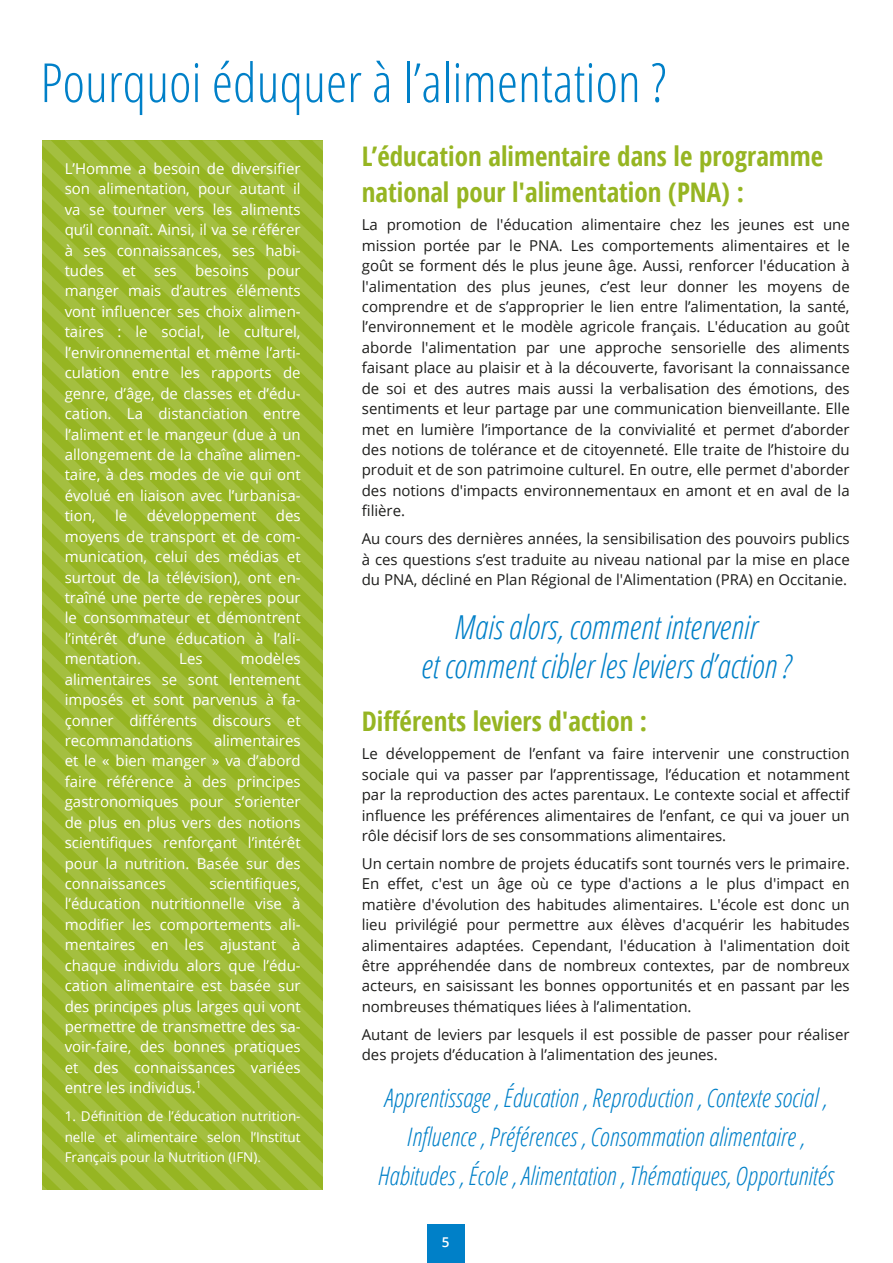
<style>
.page{position:relative;width:893px;height:1263px;background:#fff}
.page>*{position:absolute;margin:0;border:0;box-sizing:border-box;transform-origin:0 0}
.t1{font:300 condensed 54px "Open Sans";color:#0080c8}
.t2{font:italic 300 condensed 33px/39px "Open Sans";color:#0080c8;text-align:center}
.t3{font:700 condensed 27px/36.8px "Open Sans";color:#96b522}
.t4{font:italic 300 condensed 25.5px/39px "Open Sans";color:#0080c8;text-align:center}
.t5{font:15px/20.4px "Open Sans";color:#1d1d1b;text-align:justify}
.t6{font:15px/20.4px "Open Sans";color:#fff;text-align:justify}
.t7{font:13.5px/20.4px "Open Sans";color:#fff;text-align:justify}
.t8{font:600 13.5px "Open Sans";color:#fff}
</style>
<div class="page">
<div style="left:427px;top:1225px;width:38px;height:38px;background:#0080c8"></div>
<svg style="left:42px;top:140px;width:281px;height:1050px;background:#9cb930"></svg>
<h1 class="t1" style="left:40px;top:44px;width:627px">Pourquoi éduquer à l’alimentation ?</h1>
<h3 class="t3" style="left:362px;top:137px;width:463px">L’éducation alimentaire dans le programme national pour l'alimentation (PNA) :</h3>
<p class="t5" style="left:362px;top:214px;width:489px">La promotion de l'éducation alimentaire chez les jeunes est une mission portée par le PNA. Les comportements alimentaires et le goût se forment dés le plus jeune âge. Aussi, renforcer l'éducation à l'alimentation des plus jeunes, c’est leur donner les moyens de comprendre et de s’approprier le lien entre l’alimentation, la santé, l’environnement et le modèle agricole français. L'éducation au goût aborde l'alimentation par une approche sensorielle des aliments faisant place au plaisir et à la découverte, favorisant la connaissance de soi et des autres mais aussi la verbalisation des émotions, des sentiments et leur partage par une communication bienveillante. Elle met en lumière l’importance de la convivialité et permet d’aborder des notions de tolérance et de citoyenneté. Elle traite de l’histoire du produit et de son patrimoine culturel. En outre, elle permet d'aborder des notions d'impacts environnementaux en amont et en aval de la filière.</p>
<p class="t5" style="left:362px;top:528px;width:489px">Au cours des dernières années, la sensibilisation des pouvoirs publics à ces questions s’est traduite au niveau national par la mise en place du PNA, décliné en Plan Régional de l'Alimentation (PRA) en Occitanie.</p>
<h2 class="t2" style="left:421px;top:607px;width:371px">Mais alors, comment intervenir<br>et comment cibler les leviers d’action ?</h2>
<h3 class="t3" style="left:362px;top:702px;width:287px">Différents leviers d'action :</h3>
<p class="t5" style="left:362px;top:743px;width:489px">Le développement de l’enfant va faire intervenir une construction sociale qui va passer par l’apprentissage, l’éducation et notamment par la reproduction des actes parentaux. Le contexte social et affectif influence les préférences alimentaires de l’enfant, ce qui va jouer un rôle décisif lors de ses consommations alimentaires.</p>
<p class="t5" style="left:362px;top:853px;width:489px">Un certain nombre de projets éducatifs sont tournés vers le primaire.<br>En effet, c'est un âge où ce type d'actions a le plus d'impact en matière d'évolution des habitudes alimentaires. L'école est donc un lieu privilégié pour permettre aux élèves d'acquérir les habitudes alimentaires adaptées. Cependant, l'éducation à l'alimentation doit être appréhendée dans de nombreux contextes, par de nombreux acteurs, en saisissant les bonnes opportunités et en passant par les nombreuses thématiques liées à l’alimentation.</p>
<p class="t5" style="left:362px;top:1024px;width:489px">Autant de leviers par lesquels il est possible de passer pour réaliser des projets d’éducation à l’alimentation des jeunes.</p>
<h3 class="t4" style="left:378px;top:1077px;width:458px">Apprentissage , Éducation , Reproduction , Contexte social ,<br>Influence , Préférences , Consommation alimentaire ,<br>Habitudes , École , Alimentation , Thématiques, Opportunités</h3>
<p class="t6" style="left:65px;top:158px;width:237px">L’Homme a besoin de diversifier son alimentation, pour autant il va se tourner vers les aliments qu’il connaît. Ainsi, il va se référer à ses connaissances, ses habi&shy;tudes et ses besoins pour manger mais d’autres éléments vont influencer ses choix alimen&shy;taires : le social, le culturel, l’environnemental et même l’arti&shy;culation entre les rapports de genre, d’âge, de classes et d’édu&shy;cation. La distanciation entre l’aliment et le mangeur (due à un allongement de la chaîne alimen&shy;taire, à des modes de vie qui ont évolué en liaison avec l’urbanisa&shy;tion,</p>
<p class="t6" style="left:115px;top:505px;width:14px">le</p>
<p class="t6" style="left:147px;top:505px;width:111px">développement</p>
<p class="t6" style="left:65px;top:505px;width:237px;text-indent:211px">des moyens de transport et de com&shy;munication, celui des médias et surtout de la télévision), ont en&shy;traîné une perte de repères pour le consommateur et démontrent l’intérêt d’une éducation à l’ali&shy;mentation.</p>
<p class="t6" style="left:65px;top:648px;width:237px;text-indent:176px">modèles alimentaires se sont lentement imposés et sont parvenus à fa&shy;çonner différents discours et recommandations</p>
<p class="t6" style="left:179px;top:648px;width:25px">Les</p>
<p class="t6" style="left:65px;top:730px;width:237px;text-indent:149px">alimentaires et le « bien manger » va d’abord faire référence à des principes gastronomiques pour s’orienter de plus en plus vers des notions scientifiques renforçant l’intérêt pour la nutrition. Basée sur des connaissances</p>
<p class="t6" style="left:65px;top:873px;width:237px;text-indent:145px">scientifiques, l’éducation nutritionnelle vise à modifier les comportements ali&shy;mentaires en les ajustant à chaque individu alors que l’édu&shy;cation alimentaire est basée sur des principes plus larges qui vont permettre de transmettre des sa&shy;voir-faire, des bonnes pratiques et des connaissances variées entre les individus.<sup>1</sup></p>
<p class="t7" style="left:65px;top:1106px;width:237px">1. Définition de l’éducation nutrition&shy;nelle et alimentaire selon l’Institut Français pour la Nutrition (IFN).</p>
<p class="t8" style="left:442px;top:1233px;width:9px">5</p>
</div>
